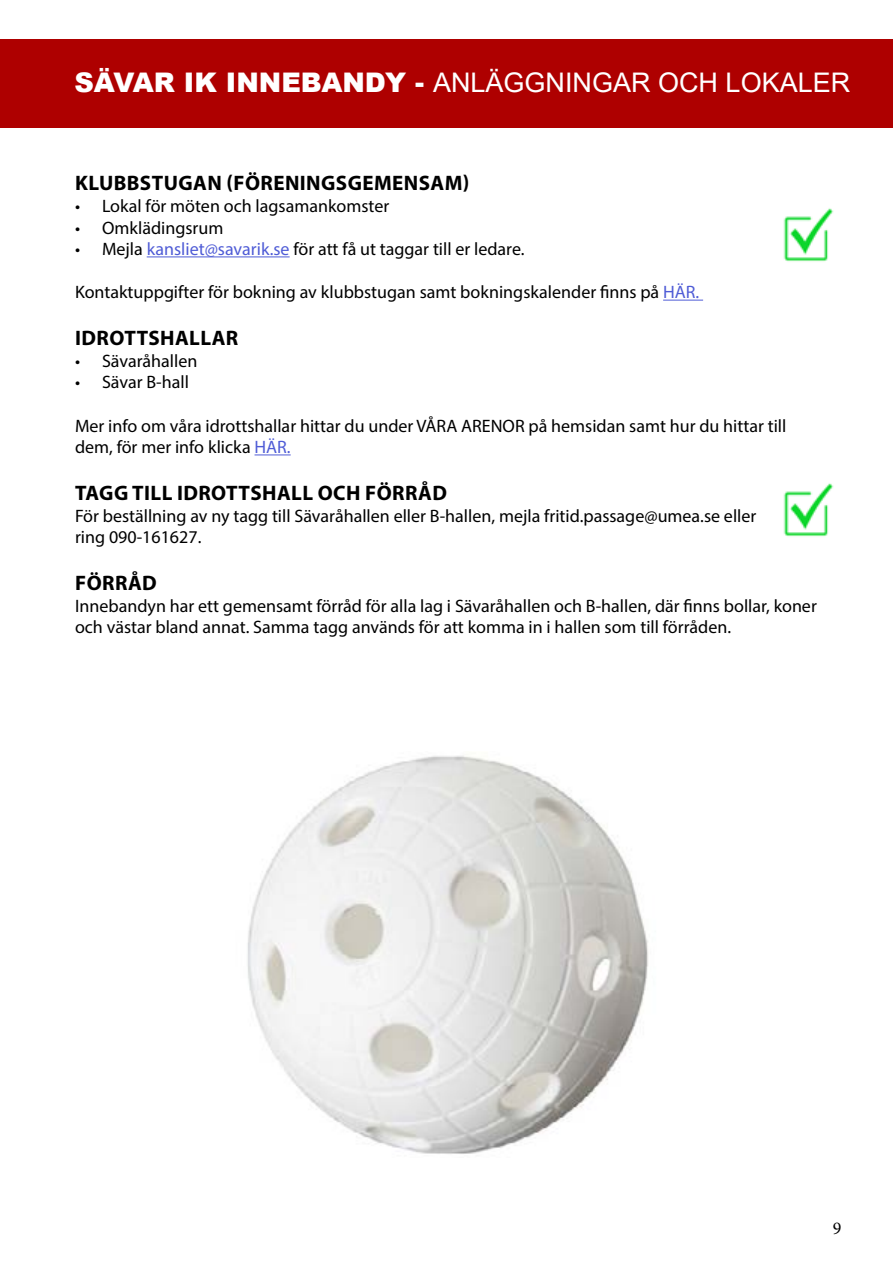
<style>
.page{position:relative;width:893px;height:1263px;background:#fff}
.page>*{position:absolute;margin:0;border:0;box-sizing:border-box;transform-origin:0 0}
.t1{font:27px "Arial";color:#fff}
.t2{font:700 21px "Myriad Pro";letter-spacing:.02em;color:#000}
.t3{font:18px/21.6px "Myriad Pro";color:#000}
.t4{font:18px "Minion Pro";color:#000}
.s1{font-weight:900}
.s2{color:#4f5cd6}
</style>
<div class="page">
<div style="left:0;top:39px;width:893px;height:89px;background:#ae0000"></div>
<hr style="left:147px;top:256px;width:143px;height:1px;background:#4f5cd6">
<hr style="left:663px;top:300px;width:40px;height:1px;background:#4f5cd6">
<hr style="left:255px;top:454px;width:36px;height:1px;background:#4f5cd6">
<img style="left:783px;top:208px;width:51px;height:54px">
<img style="left:783px;top:483px;width:51px;height:54px">
<img style="left:247px;top:755px;width:401px;height:399px">
<h1 class="t1" style="left:74px;top:64px;width:777px"><span class="s1">SÄVAR IK INNEBANDY -</span> ANLÄGGNINGAR OCH LOKALER</h1>
<p class="t2" style="left:75px;top:170px;width:396px">KLUBBSTUGAN (FÖRENINGSGEMENSAM)</p>
<p class="t3" style="left:75px;top:195px;width:316px">• Lokal för möten och lagsamankomster</p>
<p class="t3" style="left:75px;top:216px;width:150px">• Omklädingsrum</p>
<p class="t3" style="left:75px;top:238px;width:451px">• Mejla <span class="s2">kansliet@savarik.se</span> för att få ut taggar till er ledare.</p>
<p class="t3" style="left:75px;top:281px;width:626px">Kontaktuppgifter för bokning av klubbstugan samt bokningskalender finns på <span class="s2">HÄR.</span></p>
<p class="t2" style="left:75px;top:324px;width:165px">IDROTTSHALLAR</p>
<p class="t3" style="left:75px;top:350px;width:124px">• Sävaråhallen</p>
<p class="t3" style="left:75px;top:371px;width:115px">• Sävar B-hall</p>
<p class="t3" style="left:75px;top:414px;width:713px">Mer info om våra idrottshallar hittar du under VÅRA ARENOR på hemsidan samt hur du hittar till dem, för mer info klicka <span class="s2">HÄR.</span></p>
<p class="t2" style="left:75px;top:479px;width:373px">TAGG TILL IDROTTSHALL OCH FÖRRÅD</p>
<p class="t3" style="left:75px;top:504px;width:683px">För beställning av ny tagg till Sävaråhallen eller B-hallen, mejla fritid.passage@umea.se eller ring 090-161627.</p>
<p class="t2" style="left:75px;top:569px;width:83px">FÖRRÅD</p>
<p class="t3" style="left:75px;top:594px;width:743px">Innebandyn har ett gemensamt förråd för alla lag i Sävaråhallen och B-hallen, där finns bollar, koner och västar bland annat. Samma tagg används för att komma in i hallen som till förråden.</p>
<p class="t4" style="left:833px;top:1216px;width:10px">9</p>
</div>
